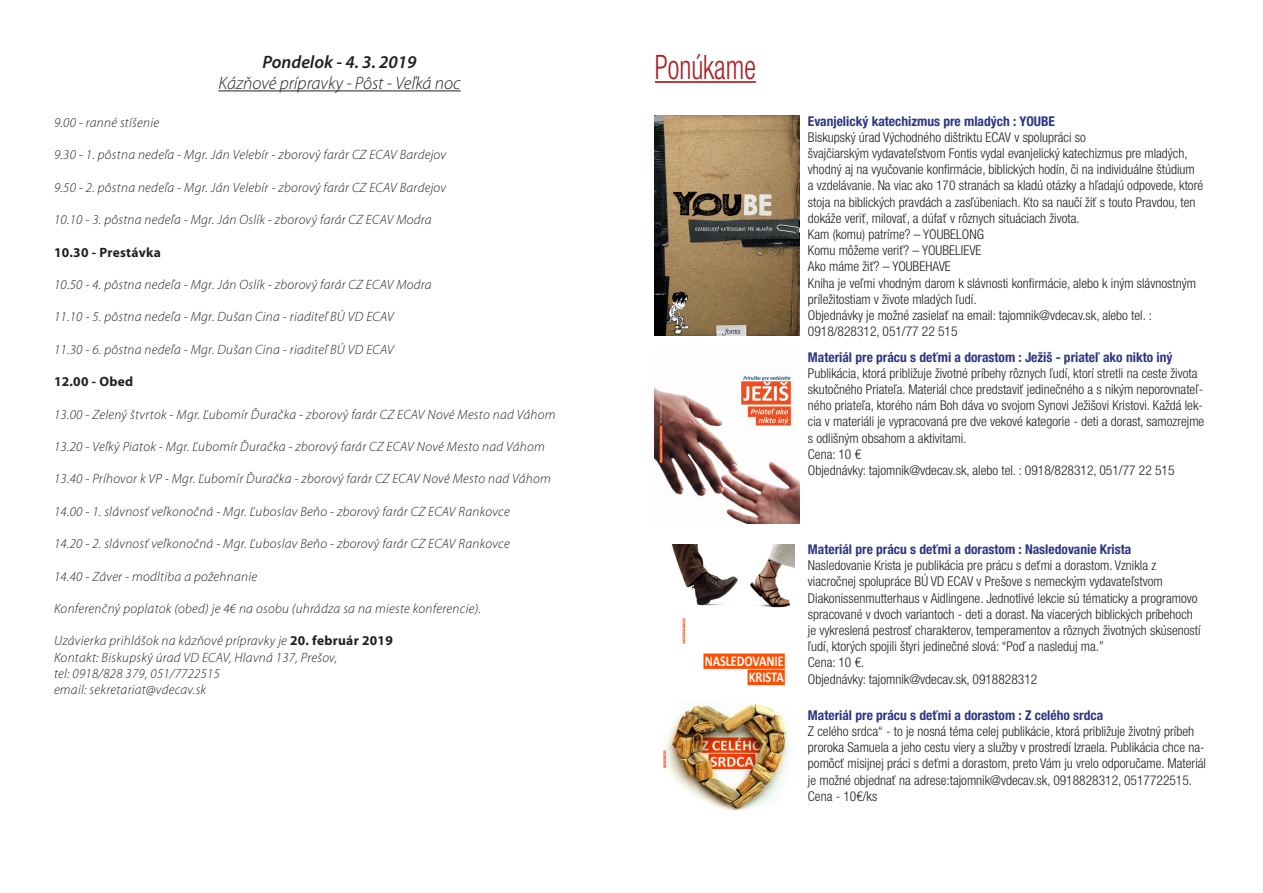
<style>
.page{position:relative;width:1263px;height:893px;background:#fff}
.page>*{position:absolute;margin:0;border:0;box-sizing:border-box;transform-origin:0 0}
.t1{font:300 condensed 33.75px "Helvetica Neue LT Pro";color:#b01a1e;scale:.8 1}
.t2{font:italic 300 18px "Myriad Pro";color:#231f20}
.t3{font:italic 600 18px "Myriad Pro";color:#231f20}
.t4{font:700 15px/16.2px "Calibri";letter-spacing:-.005em;color:#fff;text-align:right;scale:.82 1}
.t5{font:300 condensed 13.5px/16.2px "Helvetica Neue LT Pro";color:#231f20}
.t6{font:italic 300 13.5px "Myriad Pro";letter-spacing:.02em;color:#231f20}
.t7{font:700 condensed 13.5px "Helvetica Neue LT Pro";color:#2c3686}
.t8{font:700 13.5px "Myriad Pro";letter-spacing:.02em;color:#231f20}
.t9{font:700 2.1px "Calibri";color:#fff;scale:1.22 1}
.s1{font-weight:700;font-style:normal}
</style>
<div class="page">
<hr style="left:218px;top:90px;width:243px;height:1px;background:#231f20">
<img style="left:655px;top:116px;width:144px;height:220px">
<hr style="left:655px;top:81px;width:101px;height:2px;background:#b01a1e">
<img style="left:655px;top:376px;width:144px;height:147px">
<div style="left:703px;top:654px;width:82px;height:14px;background:#ff4c00"></div>
<div style="left:747px;top:670px;width:38px;height:14px;background:#ff4c00"></div>
<img style="left:671px;top:544px;width:124px;height:64px">
<hr style="left:682px;top:618px;width:3px;height:26px;background:#f15921">
<img style="left:663px;top:703px;width:127px;height:108px">
<p class="t3" style="left:262px;top:50px;width:156px">Pondelok - 4. 3. 2019</p>
<p class="t2" style="left:218px;top:72px;width:244px">Kázňové prípravky - Pôst - Veľká noc</p>
<p class="t6" style="left:54px;top:114px;width:107px">9.00 - ranné stíšenie</p>
<p class="t6" style="left:54px;top:147px;width:394px">9.30 - 1. pôstna nedeľa - Mgr. Ján Velebír - zborový farár CZ ECAV Bardejov</p>
<p class="t6" style="left:54px;top:179px;width:394px">9.50 - 2. pôstna nedeľa - Mgr. Ján Velebír - zborový farár CZ ECAV Bardejov</p>
<p class="t6" style="left:54px;top:212px;width:379px">10.10 - 3. pôstna nedeľa - Mgr. Ján Oslík - zborový farár CZ ECAV Modra</p>
<p class="t8" style="left:54px;top:243px;width:108px">10.30 - Prestávka</p>
<p class="t6" style="left:54px;top:276px;width:379px">10.50 - 4. pôstna nedeľa - Mgr. Ján Oslík - zborový farár CZ ECAV Modra</p>
<p class="t6" style="left:54px;top:309px;width:341px">11.10 - 5. pôstna nedeľa - Mgr. Dušan Cina - riaditeľ BÚ VD ECAV</p>
<p class="t6" style="left:54px;top:341px;width:341px">11.30 - 6. pôstna nedeľa - Mgr. Dušan Cina - riaditeľ BÚ VD ECAV</p>
<p class="t8" style="left:54px;top:373px;width:81px">12.00 - Obed</p>
<p class="t6" style="left:54px;top:406px;width:503px">13.00 - Zelený štvrtok - Mgr. Ľubomír Ďuračka - zborový farár CZ ECAV Nové Mesto nad Váhom</p>
<p class="t6" style="left:54px;top:438px;width:492px">13.20 - Veľký Piatok - Mgr. Ľubomír Ďuračka - zborový farár CZ ECAV Nové Mesto nad Váhom</p>
<p class="t6" style="left:54px;top:471px;width:498px">13.40 - Príhovor k VP - Mgr. Ľubomír Ďuračka - zborový farár CZ ECAV Nové Mesto nad Váhom</p>
<p class="t6" style="left:54px;top:503px;width:457px">14.00 - 1. slávnosť veľkonočná - Mgr. Ľuboslav Beňo - zborový farár CZ ECAV Rankovce</p>
<p class="t6" style="left:54px;top:536px;width:457px">14.20 - 2. slávnosť veľkonočná - Mgr. Ľuboslav Beňo - zborový farár CZ ECAV Rankovce</p>
<p class="t6" style="left:54px;top:568px;width:205px">14.40 - Záver - modltiba a požehnanie</p>
<p class="t6" style="left:54px;top:600px;width:428px">Konferenčný poplatok (obed) je 4€ na osobu (uhrádza sa na mieste konferencie).</p>
<p class="t6" style="left:54px;top:633px;width:340px">Uzávierka prihlášok na kázňové prípravky je <span class="s1">20. február 2019</span></p>
<p class="t6" style="left:54px;top:649px;width:285px">Kontakt: Biskupský úrad VD ECAV, Hlavná 137, Prešov,</p>
<p class="t6" style="left:54px;top:665px;width:167px">tel: 0918/828 379, 051/7722515</p>
<p class="t6" style="left:54px;top:681px;width:154px">email: sekretariat@vdecav.sk</p>
<p class="t1" style="left:655px;top:47px;width:128px">Ponúkame</p>
<p class="t7" style="left:808px;top:113px;width:249px">Evanjelický katechizmus pre mladých : YOUBE</p>
<p class="t5" style="left:808px;top:129px;width:279px">Biskupský úrad Východného dištriktu ECAV v spolupráci so</p>
<p class="t5" style="left:808px;top:145px;width:397px">švajčiarským vydavateľstvom Fontis vydal evanjelický katechizmus pre mladých, vhodný aj na vyučovanie konfirmácie, biblických hodín, či na individuálne štúdium a vzdelávanie. Na viac ako 170 stranách sa kladú otázky a hľadajú odpovede, ktoré stoja na biblických pravdách a zasľúbeniach. Kto sa naučí žiť s touto Pravdou, ten dokáže veriť, milovať, a dúfať v rôznych situáciach života.</p>
<p class="t5" style="left:808px;top:226px;width:177px">Kam (komu) patríme? – YOUBELONG</p>
<p class="t5" style="left:808px;top:242px;width:175px">Komu môžeme veriť? – YOUBELIEVE</p>
<p class="t5" style="left:808px;top:258px;width:144px">Ako máme žiť? – YOUBEHAVE</p>
<p class="t5" style="left:808px;top:275px;width:389px">Kniha je veľmi vhodným darom k slávnosti konfirmácie, alebo k iným slávnostným príležitostiam v živote mladých ľudí.</p>
<p class="t5" style="left:808px;top:307px;width:346px">Objednávky je možné zasielať na email: tajomnik@vdecav.sk, alebo tel. :<br>0918/828312, 051/77 22 515</p>
<p class="t7" style="left:808px;top:349px;width:366px">Materiál pre prácu s deťmi a dorastom : Ježiš - priateľ ako nikto iný</p>
<p class="t5" style="left:808px;top:365px;width:398px">Publikácia, ktorá približuje životné príbehy rôznych ľudí, ktorí stretli na ceste života skutočného Priateľa. Materiál chce predstaviť jedinečného a s nikým neporovnateľ&shy;ného priateľa, ktorého nám Boh dáva vo svojom Synovi Ježišovi Kristovi. Každá lek&shy;cia v materiáli je vypracovaná pre dve vekové kategorie - deti a dorast, samozrejme s odlišným obsahom a aktivitami.</p>
<p class="t5" style="left:808px;top:446px;width:55px">Cena: 10 €</p>
<p class="t5" style="left:808px;top:462px;width:368px">Objednávky: tajomnik@vdecav.sk, alebo tel. : 0918/828312, 051/77 22 515</p>
<p class="t9" style="left:682px;top:643px;width:22px;rotate:-90deg">NASLEDOVANIE KRISTA</p>
<p class="t4" style="left:705px;top:653px;width:98px">NASLEDOVANIE<br>KRISTA</p>
<p class="t7" style="left:808px;top:541px;width:325px">Materiál pre prácu s deťmi a dorastom : Nasledovanie Krista</p>
<p class="t5" style="left:808px;top:557px;width:350px">Nasledovanie Krista je publikácia pre prácu s deťmi a dorastom. Vznikla z</p>
<p class="t5" style="left:808px;top:573px;width:356px">viacročnej spolupráce BÚ VD ECAV v Prešove s nemeckým vydavateľstvom</p>
<p class="t5" style="left:808px;top:590px;width:391px">Diakonissenmutterhaus v Aidlingene. Jednotlivé lekcie sú tématicky a programovo</p>
<p class="t5" style="left:808px;top:606px;width:386px">spracované v dvoch variantoch - deti a dorast. Na viacerých biblických príbehoch</p>
<p class="t5" style="left:808px;top:622px;width:394px">je vykreslená pestrosť charakterov, temperamentov a rôznych životných skúseností</p>
<p class="t5" style="left:808px;top:638px;width:297px">ľudí, ktorých spojili štyri jedinečné slová: “Poď a nasleduj ma.”</p>
<p class="t5" style="left:808px;top:654px;width:58px">Cena: 10 €.</p>
<p class="t5" style="left:808px;top:671px;width:231px">Objednávky: tajomnik@vdecav.sk, 0918828312</p>
<p class="t7" style="left:808px;top:707px;width:297px">Materiál pre prácu s deťmi a dorastom : Z celého srdca</p>
<p class="t5" style="left:808px;top:723px;width:400px">Z celého srdca“ - to je nosná téma celej publikácie, ktorá približuje životný príbeh proroka Samuela a jeho cestu viery a služby v prostredí Izraela. Publikácia chce na&shy;pomôcť misijnej práci s deťmi a dorastom, preto Vám ju vrelo odporučame. Materiál je možné objednať na adrese:tajomnik@vdecav.sk, 0918828312, 0517722515.<br>Cena - 10€/ks</p>
</div>
